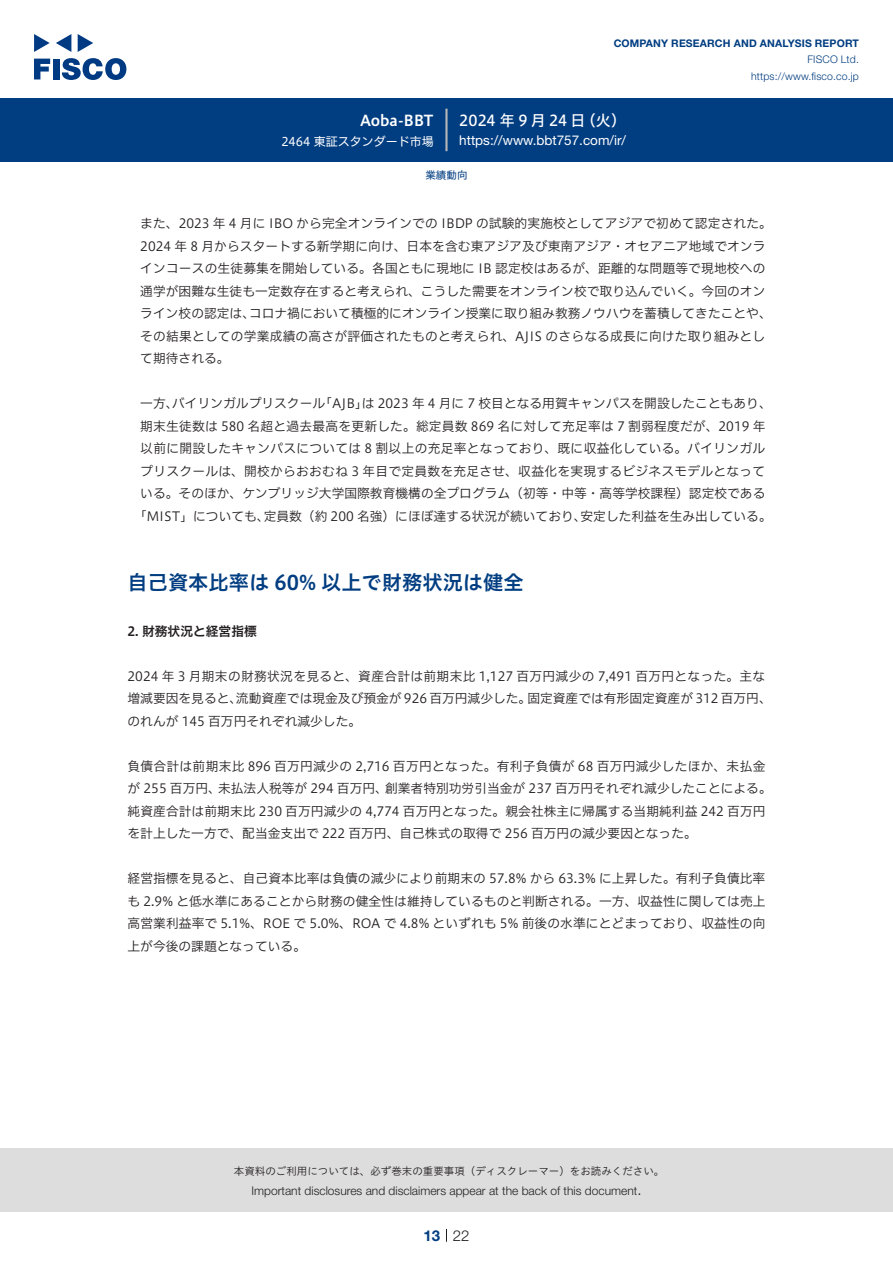
<style>
.page{position:relative;width:893px;height:1263px;background:#fff}
.page>*{position:absolute;margin:0;border:0;box-sizing:border-box;transform-origin:0 0}
.中タイトル{font:20.25px "Hiragino UD Sans Std W6";color:#003d81}
.t1{font:15px "Hiragino UD Sans F Std N W5";letter-spacing:-.005em;color:#fff}
.t2{font:15px "Hiragino UD Sans F Std N W6";color:#fff}
.t3{font:300 15px "Helvetica Neue LT Std";color:#231f20}
.t4{font:700 15px "Helvetica Neue LT Std";color:#003d81}
.t5{font:13.5px "Helvetica Neue LT Std";color:#fff}
.本文3mm{font:12.75px/22.5px "Hiragino UD Sans F Std N W3";letter-spacing:.005em;color:#231f20}
.本文{font:12.75px/22.5px "Hiragino UD Sans F Std N W3";color:#231f20}
.本文-2{font:12.75px/22.5px "Hiragino UD Sans F Std N W3";letter-spacing:.02em;color:#231f20}
.本文-3{font:12.75px/22.5px "Hiragino UD Sans F Std N W3";letter-spacing:.025em;color:#231f20}
.小タイトル{font:12.75px "Hiragino UD Sans F Std N W6";color:#231f20}
.t6{font:300 12px "Helvetica Neue LT Std";color:#231f20}
.t7{font:12px "Hiragino UD Sans F Std N W4";color:#fff}
.t8{font:10.5px "Hiragino UD Sans Std W3";color:#231f20}
.t9{font:700 10.5px "Helvetica Neue LT Std";letter-spacing:.015em;color:#003d81}
.t10{font:300 10.5px/16.5px "Helvetica Neue LT Std";letter-spacing:.015em;color:#003d81;text-align:right}
.ヘッダー{font:10.5px "Hiragino UD Sans F Std N W4";color:#003d81}
</style>
<div class="page">
<div style="left:0;top:1148px;width:893px;height:64px;background:#ddd"></div>
<svg style="left:34px;top:59px;width:16px;height:20px"></svg>
<div style="left:53px;top:59px;width:6px;height:20px;background:#003a83"></div>
<svg style="left:62px;top:58px;width:64px;height:22px"></svg>
<svg style="left:34px;top:34px;width:16px;height:18px"></svg>
<svg style="left:78px;top:34px;width:15px;height:18px"></svg>
<svg style="left:56px;top:34px;width:15px;height:18px"></svg>
<div style="left:0;top:98px;width:893px;height:64px;background:#003d81"></div>
<hr style="left:445px;top:109px;width:3px;height:42px;background:#b5b5b6">
<svg style="left:446px;top:1229px;width:1px;height:13px"></svg>
<p class="t2" style="left:360px;top:109px;width:75px">Aoba-BBT</p>
<p class="t7" style="left:281px;top:132px;width:154px">2464 東証スタンダード市場</p>
<p class="t9" style="left:614px;top:37px;width:247px">COMPANY RESEARCH AND ANALYSIS REPORT</p>
<p class="t10" style="left:751px;top:51px;width:109px">FISCO Ltd. https://www.fisco.co j p.</p>
<p class="t1" style="left:581px;top:109px;width:47px">（火(</p>
<p class="t1" style="left:459px;top:109px;width:128px">2024 年 9 月 24 日</p>
<p class="t5" style="left:459px;top:132px;width:168px">https://www.bbt757.com /i r/</p>
<p class="ヘッダー" style="left:425px;top:167px;width:43px">業績動向</p>
<p class="本文3mm" style="left:140px;top:211px;width:633px">また、2023 年 4 月に IBO から完全オンラインでの IBDP の試験的実施校としてアジアで初めて認定された。</p>
<p class="本文3mm" style="left:140px;top:234px;width:627px">2024 年 8 月からスタートする新学期に向け、日本を含む東アジア及び東南アジア・オセアニア地域でオンラ</p>
<p class="本文3mm" style="left:140px;top:256px;width:627px">インコースの生徒募集を開始している。各国ともに現地に IB 認定校はあるが、距離的な問題等で現地校への</p>
<p class="本文3mm" style="left:140px;top:279px;width:627px">通学が困難な生徒も一定数存在すると考えられ、こうした需要をオンライン校で取り込んでいく。今回のオン</p>
<p class="本文3mm" style="left:249px;top:301px;width:524px">コロナ禍において積極的にオンライン授業に取り組み教務ノウハウを蓄積してきたことや、</p>
<p class="本文3mm" style="left:140px;top:301px;width:626px">ライン校の認定は、<br>その結果としての学業成績の高さが評価されたものと考えられ、AJIS のさらなる成長に向けた取り組みとして期待される。</p>
<p class="本文3mm" style="left:319px;top:391px;width:454px">「AJB は」 2023 年 4 月に 7 校目となる用賀キャンパスを開設したこともあり、</p>
<p class="本文3mm" style="left:172px;top:391px;width:155px">バイリンガルプリスクール</p>
<p class="本文3mm" style="left:140px;top:391px;width:40px">一方、</p>
<p class="本文3mm" style="left:140px;top:414px;width:627px">期末生徒数は 580 名超と過去最高を更新した。総定員数 869 名に対して充足率は 7 割弱程度だが、2019 年</p>
<p class="本文3mm" style="left:140px;top:436px;width:627px">以前に開設したキャンパスについては 8 割以上の充足率となっており、既に収益化している。バイリンガル</p>
<p class="本文3mm" style="left:140px;top:459px;width:627px">プリスクールは、開校からおおむね 3 年目で定員数を充足させ、収益化を実現するビジネスモデルとなって</p>
<p class="本文3mm" style="left:140px;top:481px;width:627px">いる。そのほか、ケンブリッジ大学国際教育機構の全プログラム（初等・中等・高等学校課程）認定校である</p>
<p class="本文3mm" style="left:580px;top:504px;width:193px">安定した利益を生み出している。</p>
<p class="本文3mm" style="left:264px;top:504px;width:324px">定員数（約 200 名強）にほぼ達する状況が続いており、</p>
<p class="本文3mm" style="left:134px;top:504px;width:137px">「MIST」についても、</p>
<p class="中タイトル" style="left:128px;top:566px;width:398px">自己資本比率は 60% 以上で財務状況は健全</p>
<p class="小タイトル" style="left:128px;top:621px;width:131px">2. 財務状況と経営指標</p>
<p class="本文-3" style="left:527px;top:664px;width:246px;text-indent:-400px">2024 年 3 月期末の財務状況を見ると、資産合計は前期末比 1,127 百万円減少の 7,491 百万円となった。主な固定資産では有形固定資産が 312 百万円、</p>
<p class="本文" style="left:236px;top:686px;width:297px">流動資産では現金及び預金が 926 百万円減少した。</p>
<p class="本文" style="left:128px;top:686px;width:235px">増減要因を見ると、<br>のれんが 145 百万円それぞれ減少した。</p>
<p class="本文-2" style="left:385px;top:754px;width:388px;text-indent:-258px">負債合計は前期末比 896 百万円減少の 2,716 百万円となった。有利子負債が 68 百万円減少したほか、未払金創業者特別功労引当金が 237 百万円それぞれ減少したことによる。</p>
<p class="本文" style="left:128px;top:776px;width:639px">が 255 百万円、<br>純資産合計は前期末比 230 百万円減少の 4,774 百万円となった。親会社株主に帰属する当期純利益 242 百万円を計上した一方で、配当金支出で 222 百万円、自己株式の取得で 256 百万円の減少要因となった。</p>
<p class="本文" style="left:128px;top:866px;width:639px;text-align:justify">経営指標を見ると、自己資本比率は負債の減少により前期末の 57.8% から 63.3% に上昇した。有利子負債比率も 2.9% と低水準にあることから財務の健全性は維持しているものと判断される。一方、収益性に関しては売上高営業利益率で 5.1%、ROE で 5.0%、ROA で 4.8% といずれも 5% 前後の水準にとどまっており、収益性の向上が今後の課題となっている。</p>
<p class="本文" style="left:218px;top:776px;width:171px">未払法人税等が 294 百万円、</p>
<p class="t8" style="left:234px;top:1163px;width:432px">本資料のご利用については、必ず巻末の重要事項（ディスクレーマー）をお読みください。</p>
<p class="t3" style="left:637px;top:1180px;width:6px">.</p>
<p class="t6" style="left:251px;top:1183px;width:387px">Important disclosures and disclaimers appear at the back of this document</p>
<p class="t4" style="left:423px;top:1226px;width:18px">13</p>
<p class="t3" style="left:453px;top:1226px;width:18px">22</p>
</div>
